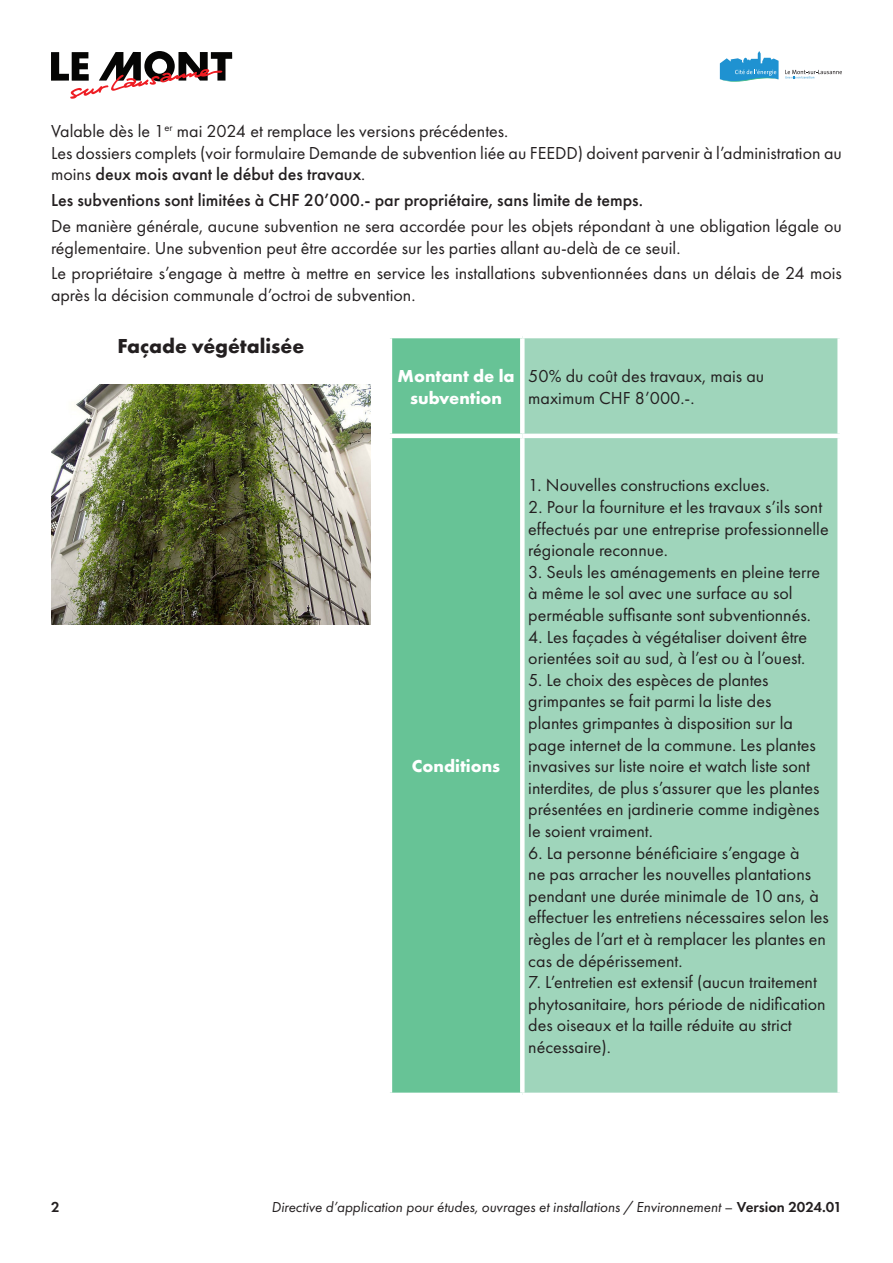
<style>
.page{position:relative;width:893px;height:1263px;background:#fff}
.page>*{position:absolute;margin:0;border:0;box-sizing:border-box;transform-origin:0 0}
.t1{font:700 21px "Futura PT";color:#231f20}
.t2{font:18px/21.6px "Futura PT";color:#231f20}
.t3{font:500 18px "Futura PT";color:#231f20}
.t4{font:700 18px/21.6px "Futura PT";color:#fff;text-align:center}
.t5{font:italic 15px "Futura PT";color:#231f20}
.t6{font:600 15px "Futura PT";color:#231f20}
.s1{font-weight:500}
.s2{font-style:normal}
.s3{font-weight:600;font-style:normal}
</style>
<div class="page">
<svg style="left:51px;top:51px;width:181px;height:48px"></svg>
<svg style="left:720px;top:51px;width:59px;height:31px"></svg>
<svg style="left:785px;top:70px;width:57px;height:8px"></svg>
<div style="left:392px;top:338px;width:128px;height:755px;background:#67c396"></div>
<div style="left:525px;top:338px;width:312px;height:755px;background:#9fd5bb"></div>
<hr style="left:388px;top:434px;width:134px;height:4px;background:#fff">
<hr style="left:522px;top:434px;width:320px;height:4px;background:#fff">
<img style="left:51px;top:385px;width:320px;height:240px">
<p class="t2" style="left:51px;top:120px;width:792px">Valable dès le 1<sup>er</sup> mai 2024 et remplace les versions précédentes.<br>Les dossiers complets (voir formulaire Demande de subvention liée au FEEDD) doivent parvenir à l’administration au moins <span class="s1">deux mois avant le début des travaux</span>.</p>
<p class="t3" style="left:51px;top:189px;width:593px">Les subventions sont limitées à CHF 20’000.- par propriétaire, sans limite de temps.</p>
<p class="t2" style="left:51px;top:215px;width:792px">De manière générale, aucune subvention ne sera accordée pour les objets répondant à une obligation légale ou réglementaire. Une subvention peut être accordée sur les parties allant au-delà de ce seuil.</p>
<p class="t2" style="left:51px;top:263px;width:792px">Le propriétaire s’engage à mettre à mettre en service les installations subventionnées dans un délais de 24 mois après la décision communale d’octroi de subvention.</p>
<p class="t1" style="left:117px;top:333px;width:188px">Façade végétalisée</p>
<p class="t4" style="left:398px;top:365px;width:119px">Montant de la subvention</p>
<p class="t2" style="left:528px;top:365px;width:238px">50% du coût des travaux, mais au maximum CHF 8’000.-.</p>
<p class="t4" style="left:412px;top:755px;width:90px">Conditions</p>
<p class="t2" style="left:528px;top:474px;width:243px">1. Nouvelles constructions exclues.</p>
<p class="t2" style="left:528px;top:496px;width:302px">2. Pour la fourniture et les travaux s’ils sont effectués par une entreprise professionnelle régionale reconnue.</p>
<p class="t2" style="left:528px;top:561px;width:293px">3. Seuls les aménagements en pleine terre à même le sol avec une surface au sol perméable suffisante sont subventionnés.</p>
<p class="t2" style="left:528px;top:626px;width:280px">4. Les façades à végétaliser doivent être orientées soit au sud, à l’est ou à l’ouest.</p>
<p class="t2" style="left:528px;top:669px;width:293px">5. Le choix des espèces de plantes grimpantes se fait parmi la liste des plantes grimpantes à disposition sur la page internet de la commune. Les plantes invasives sur liste noire et watch liste sont interdites, de plus s’assurer que les plantes présentées en jardinerie comme indigènes le soient vraiment.</p>
<p class="t2" style="left:528px;top:842px;width:302px">6. La personne bénéficiaire s’engage à<br>ne pas arracher les nouvelles plantations pendant une durée minimale de 10 ans, à effectuer les entretiens nécessaires selon les règles de l’art et à remplacer les plantes en cas de dépérissement.</p>
<p class="t2" style="left:528px;top:971px;width:299px">7. L’entretien est extensif (aucun traitement phytosanitaire, hors période de nidification des oiseaux et la taille réduite au strict nécessaire).</p>
<p class="t6" style="left:51px;top:1197px;width:10px">2</p>
<p class="t5" style="left:272px;top:1198px;width:572px">Directive d’application pour études, ouvrages et installations / Environnement <span class="s2">–</span> <span class="s3">Version 2024.01</span></p>
</div>
